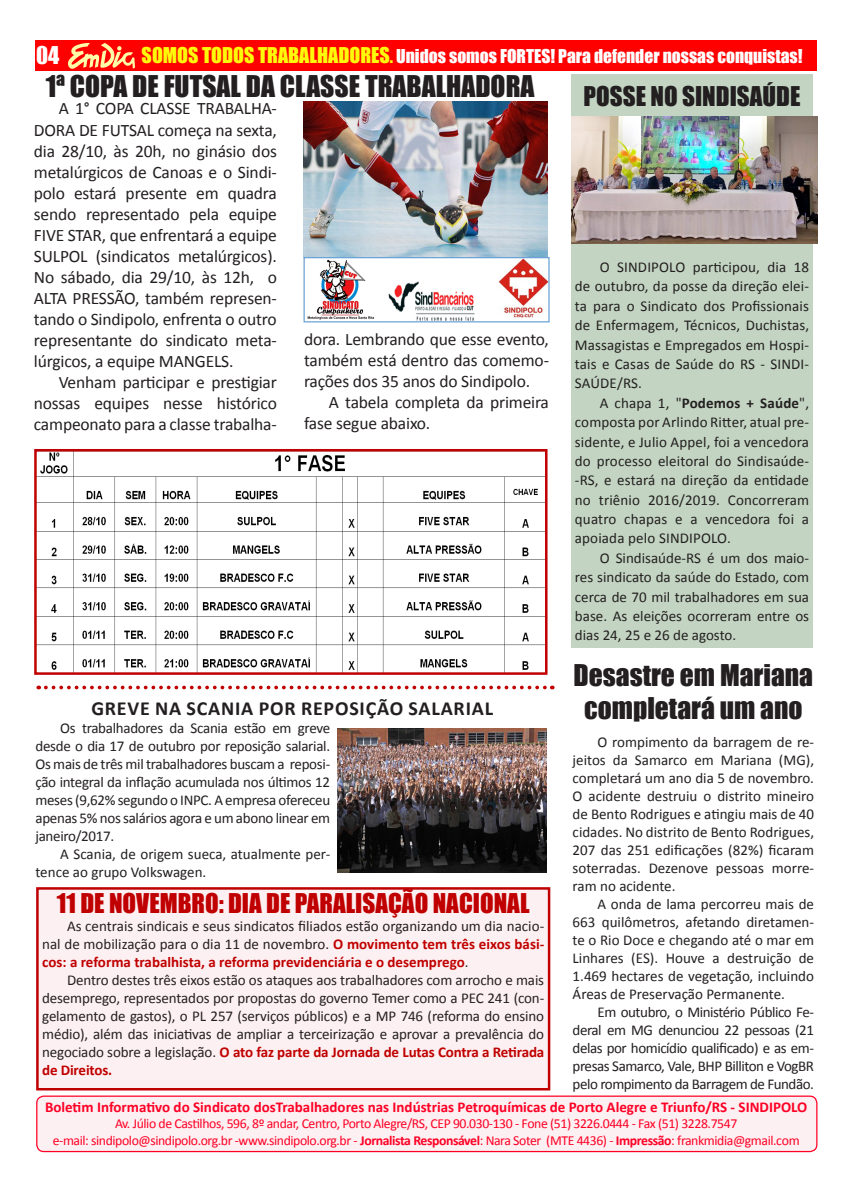
<style>
.page{position:relative;width:851px;height:1177px;background:#fff}
.page>*{position:absolute;margin:0;border:0;box-sizing:border-box;transform-origin:0 0}
.Titulos{font:27.5px/33px "Impact";color:#231f20;text-align:center}
.Titulos-2{font:25px "Impact";color:#c00000}
.Titulos-3{font:25px "Impact";color:#231f20}
.t1{font:22.5px "Impact";color:#fff}
.Entretítulos{font:700 20px "Calibri";letter-spacing:.04em;color:#231f20}
.Texto{font:17.5px/21px "Calibri";letter-spacing:-.01em;color:#231f20;text-align:justify}
.t2{font:17.5px "Impact";color:#fff}
.Texto-2{font:15px/18px "Calibri";color:#231f20;text-align:justify}
.Texto-3{font:700 15px "Calibri";color:#ff0025}
.Texto-4{font:13.75px "Calibri";letter-spacing:-.03em;color:#ff0025}
.s1{font-size:20px;color:#fffa0a}
.s2{color:#fffa0a}
.s3{font-weight:700;color:#c00000}
.s4{font-weight:700}
</style>
<div class="page">
<div style="left:35px;top:41px;width:782px;height:30px;background:#f00"></div>
<svg style="left:68px;top:43px;width:67px;height:26px"></svg>
<div style="left:37px;top:1096px;width:779px;height:55px;background:#fdf0f2;border-radius:7px"></div>
<div style="left:36px;top:1095px;width:781px;height:57px;border:1px solid #ff0025;border-radius:7px"></div>
<div style="left:571px;top:74px;width:241px;height:574px;background:#c3d5c2"></div>
<svg style="left:46px;top:685px;width:506px;height:4px"></svg>
<img style="left:303px;top:101px;width:245px;height:156px">
<img style="left:337px;top:728px;width:209px;height:144px">
<div style="left:37px;top:888px;width:512px;height:201px;background:#fdf0f2"></div>
<div style="left:36px;top:887px;width:514px;height:203px;border:2px solid #c00000"></div>
<img style="left:571px;top:117px;width:246px;height:127px">
<img style="left:37px;top:452px;width:507px;height:219px">
<img style="left:307px;top:259px;width:240px;height:61px">
<div style="left:303px;top:257px;width:246px;height:65px;border:1px solid #6ca2d6"></div>
<div style="left:34px;top:449px;width:513px;height:225px;border:2px solid #c00000"></div>
<p class="t1" style="left:36px;top:38px;width:25px">04</p>
<p class="t2" style="left:142px;top:42px;width:662px"><span class="s1">SOMOS TODOS TRABALHADORES</span><span class="s2">.</span> Unidos somos FORTES! Para defender nossas conquistas!</p>
<p class="Titulos" style="left:46px;top:69px;width:490px">1ª COPA DE FUTSAL DA CLASSE TRABALHADORA</p>
<p class="Texto" style="left:34px;top:98px;width:244px;text-indent:25px">A 1° COPA CLASSE TRABALHA-DORA DE FUTSAL começa na sexta, dia 28/10, às 20h, no ginásio dos metalúrgicos de Canoas e o Sindi&shy;polo estará presente em quadra sendo representado pela equipe FIVE STAR, que enfrentará a equipe SULPOL (sindicatos metalúrgicos).<br>No sábado, dia 29/10, às 12h, o ALTA PRESSÃO, também represen&shy;tando o Sindipolo, enfrenta o outro representante do sindicato meta&shy;lúrgicos, a equipe MANGELS.</p>
<p class="Texto" style="left:34px;top:371px;width:244px;text-indent:25px">Venham participar e prestigiar nossas equipes nesse histórico campeonato para a classe trabalha-</p>
<p class="Texto" style="left:304px;top:328px;width:246px">dora. Lembrando que esse evento, também está dentro das comemo&shy;rações dos 35 anos do Sindipolo.</p>
<p class="Texto" style="left:304px;top:391px;width:246px;text-indent:25px">A tabela completa da primeira fase segue abaixo.</p>
<p class="Entretítulos" style="left:91px;top:696px;width:403px">GREVE NA SCANIA POR REPOSIÇÃO SALARIAL</p>
<p class="Texto-2" style="left:35px;top:719px;width:296px;text-indent:25px">Os trabalhadores da Scania estão em greve desde o dia 17 de outubro por reposição salarial.<br>Os mais de três mil trabalhadores buscam a reposi&shy;ção integral da inflação acumulada nos últimos 12 meses (9,62% segundo o INPC. A empresa ofereceu apenas 5% nos salários agora e um abono linear em janeiro/2017.</p>
<p class="Texto-2" style="left:35px;top:845px;width:296px;text-indent:25px">A Scania, de origem sueca, atualmente per&shy;tence ao grupo Volkswagen.</p>
<p class="Titulos-2" style="left:57px;top:883px;width:474px">11 DE NOVEMBRO: DIA DE PARALISAÇÃO NACIONAL</p>
<p class="Texto-2" style="left:42px;top:917px;width:503px;text-indent:25px">As centrais sindicais e seus sindicatos filiados estão organizando um dia nacio&shy;nal de mobilização para o dia 11 de novembro. <span class="s3">O movimento tem três eixos bási&shy;cos: a reforma trabalhista, a reforma previdenciária e o desemprego</span>.</p>
<p class="Texto-2" style="left:42px;top:971px;width:503px;text-indent:25px">Dentro destes três eixos estão os ataques aos trabalhadores com arrocho e mais desemprego, representados por propostas do governo Temer como a PEC 241 (con&shy;gelamento de gastos), o PL 257 (serviços públicos) e a MP 746 (reforma do ensino médio), além das iniciativas de ampliar a terceirização e aprovar a prevalência do negociado sobre a legislação. <span class="s3">O ato faz parte da Jornada de Lutas Contra a Retirada de Direitos.</span></p>
<p class="Titulos-3" style="left:583px;top:77px;width:218px">POSSE NO SINDISAÚDE</p>
<p class="Texto-2" style="left:575px;top:257px;width:236px;line-height:19.4px;text-indent:25px">O SINDIPOLO participou, dia 18 de outubro, da posse da direção elei&shy;ta para o Sindicato dos Profissionais de Enfermagem, Técnicos, Duchistas, Massagistas e Empregados em Hospi&shy;tais e Casas de Saúde do RS - SINDI-SAÚDE/RS.</p>
<p class="Texto-2" style="left:575px;top:393px;width:236px;line-height:19.4px;text-indent:25px">A chapa 1, "<span class="s4">Podemos + Saúde</span>", composta por Arlindo Ritter, atual pre&shy;sidente, e Julio Appel, foi a vencedora do processo eleitoral do Sindisaúde--RS, e estará na direção da entidade no triênio 2016/2019. Concorreram quatro chapas e a vencedora foi a apoiada pelo SINDIPOLO.</p>
<p class="Texto-2" style="left:575px;top:548px;width:236px;line-height:19.4px;text-indent:25px">O Sindisaúde-RS é um dos maio&shy;res sindicato da saúde do Estado, com cerca de 70 mil trabalhadores em sua base. As eleições ocorreram entre os dias 24, 25 e 26 de agosto.</p>
<p class="Titulos" style="left:573px;top:657px;width:241px">Desastre em Mariana completará um ano</p>
<p class="Texto-2" style="left:572px;top:733px;width:243px;text-indent:25px">O rompimento da barragem de re&shy;jeitos da Samarco em Mariana (MG), completará um ano dia 5 de novembro.<br>O acidente destruiu o distrito mineiro de Bento Rodrigues e atingiu mais de 40 cidades. No distrito de Bento Rodrigues, 207 das 251 edificações (82%) ficaram soterradas. Dezenove pessoas morre&shy;ram no acidente.</p>
<p class="Texto-2" style="left:572px;top:895px;width:243px;text-indent:25px">A onda de lama percorreu mais de 663 quilômetros, afetando diretamen&shy;te o Rio Doce e chegando até o mar em Linhares (ES). Houve a destruição de 1.469 hectares de vegetação, incluindo Áreas de Preservação Permanente.</p>
<p class="Texto-2" style="left:572px;top:1003px;width:243px;text-indent:25px">Em outubro, o Ministério Público Fe&shy;deral em MG denunciou 22 pessoas (21 delas por homicídio qualificado) e as em&shy;presas Samarco, Vale, BHP Billiton e VogBR pelo rompimento da Barragem de Fundão.</p>
<p class="Texto-3" style="left:45px;top:1096px;width:763px">Boletim Informativo do Sindicato dosTrabalhadores nas Indústrias Petroquímicas de Porto Alegre e Triunfo/RS - SINDIPOLO</p>
<p class="Texto-4" style="left:115px;top:1114px;width:623px">Av. Júlio de Castilhos, 596, 8º andar, Centro, Porto Alegre/RS, CEP 90.030-130 - Fone (51) 3226.0444 - Fax (51) 3228.7547</p>
<p class="Texto-4" style="left:53px;top:1131px;width:748px">e-mail: sindipolo@sindipolo.org.br -www.sindipolo.org.br - <span class="s4">Jornalista Responsável</span>: Nara Soter (MTE 4436) - <span class="s4">Impressão</span>: frankmidia@gmail.com</p>
</div>
